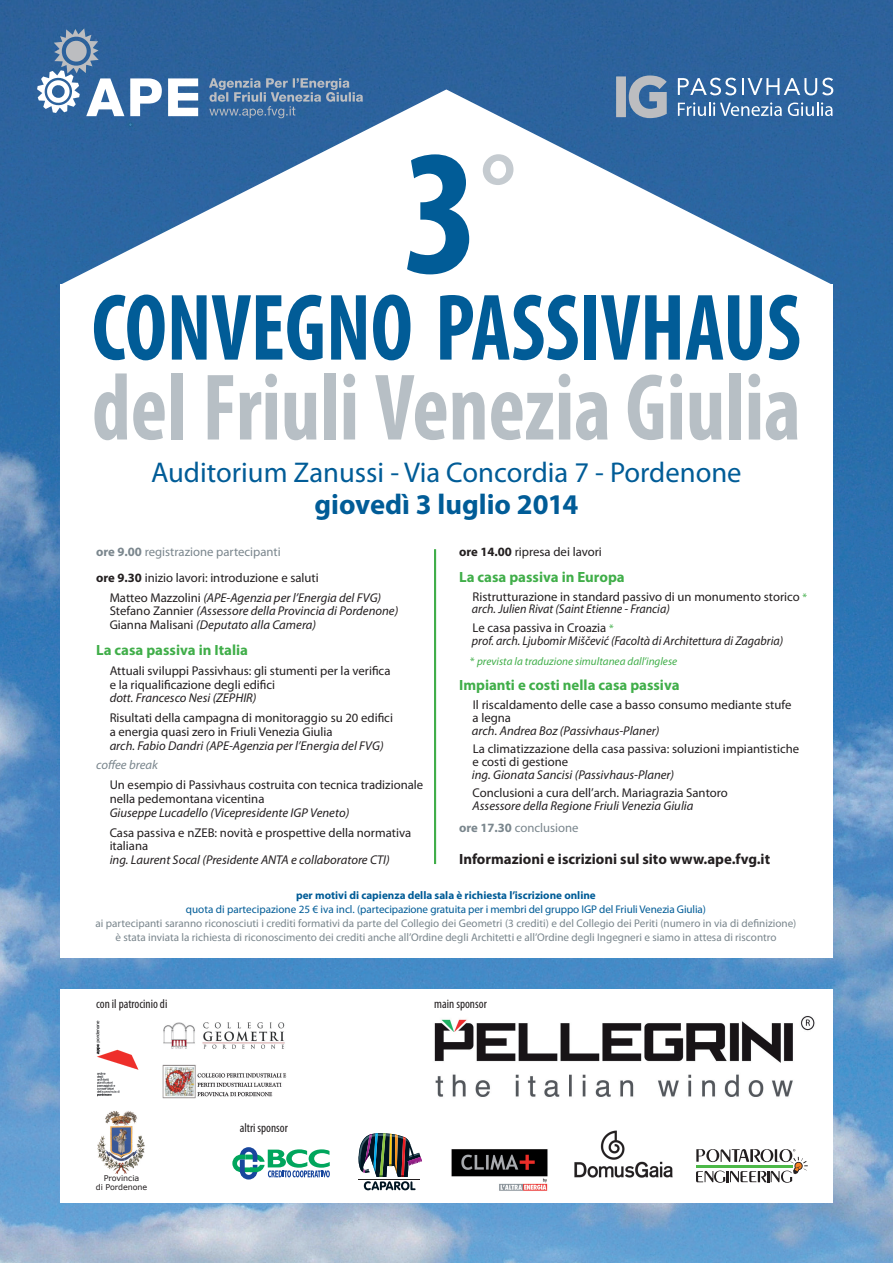
<style>
.page{position:relative;width:893px;height:1263px;background:#fff}
.page>*{position:absolute;margin:0;border:0;box-sizing:border-box;transform-origin:0 0}
.t1{font:700 condensed 180.3px "Myriad Pro";color:#015c97}
.t2{font:700 condensed 95.4px "Myriad Pro";color:#b7bfc5;scale:.91 1}
.t3{font:700 condensed 95.4px "Myriad Pro";color:#015c97;scale:.91 1}
.t4{font:28.65px "Myriad Pro";color:#015c97}
.t5{font:700 28.65px "Myriad Pro";color:#015c97}
.t6{font:700 14.85px "Myriad Pro";color:#40ae49}
.t7{font:700 14.85px "Myriad Pro";color:#231f20}
.t8{font:12.75px/13.8px "Myriad Pro";color:#231f20}
.t9{font:italic 12.75px/13.8px "Myriad Pro";color:#231f20}
.t10{font:italic 12.75px/12.8px "Myriad Pro";color:#231f20;scale:.95 1}
.t11{font:condensed 12.75px "Myriad Pro";color:#231f20}
.t12{font:italic 12.75px "Myriad Pro";color:#7a868d}
.t13{font:11.1px/13.8px "Myriad Pro";color:#7a868d;text-align:center}
.t14{font:11.1px "Myriad Pro";letter-spacing:-.01em;color:#015c97}
.t15{font:700 11.1px "Myriad Pro";color:#015c97}
.t16{font:italic 11.1px "Myriad Pro";color:#40ae49}
.t17{font:7.95px/9px "Verdana";letter-spacing:-.01em;color:#231f20;text-align:center}
.s1{font-weight:700}
.s2{font-size:11.1px;color:#40ae49}
.s3{font-style:italic}
.s4{font-style:normal}
.s5{font-style:normal;font-size:11.1px;color:#40ae49}
.s6{font-weight:700;font-style:normal;color:#7a868d}
.s7{font-style:normal;color:#7a868d}
.s8{font-weight:700;color:#7a868d}
.s9{color:#7a868d}
</style>
<div class="page">
<img style="left:0;top:0;width:893px;height:1262px">
<div style="left:60px;top:284px;width:772px;height:673px;background:#fff"></div>
<svg style="left:60px;top:89px;width:772px;height:195px"></svg>
<div style="left:60px;top:989px;width:772px;height:213px;background:#fff"></div>
<img style="left:451px;top:1149px;width:97px;height:42px">
<svg style="left:678px;top:78px;width:58px;height:17px"></svg>
<svg style="left:742px;top:78px;width:91px;height:17px"></svg>
<svg style="left:616px;top:76px;width:51px;height:42px;background:#8b9eb4"></svg>
<svg style="left:678px;top:102px;width:104px;height:14px"></svg>
<svg style="left:788px;top:102px;width:44px;height:14px"></svg>
<svg style="left:209px;top:78px;width:154px;height:40px;background:#4e77a4"></svg>
<svg style="left:37px;top:28px;width:87px;height:88px"></svg>
<svg style="left:130px;top:78px;width:32px;height:38px"></svg>
<svg style="left:168px;top:78px;width:30px;height:38px"></svg>
<img style="left:574px;top:1130px;width:99px;height:47px">
<hr style="left:434px;top:549px;width:2px;height:315px;background:#40ae49">
<svg style="left:232px;top:1147px;width:98px;height:33px"></svg>
<svg style="left:696px;top:1149px;width:112px;height:34px"></svg>
<svg style="left:358px;top:1133px;width:64px;height:57px"></svg>
<hr style="left:358px;top:1179px;width:62px;height:1px;background:#231f20">
<img style="left:434px;top:1016px;width:381px;height:81px">
<img style="left:97px;top:1111px;width:48px;height:63px">
<img style="left:163px;top:1022px;width:122px;height:27px">
<img style="left:163px;top:1064px;width:123px;height:34px">
<img style="left:95px;top:1020px;width:44px;height:77px">
<h1 class="t1" style="left:403px;top:105px;width:115px">3<sup>°</sup></h1>
<h2 class="t3" style="left:92px;top:271px;width:781px">CONVEGNO PASSIVHAUS</h2>
<h2 class="t2" style="left:92px;top:351px;width:780px">del Friuli Venezia Giulia</h2>
<h3 class="t4" style="left:151px;top:462px;width:592px">Auditorium Zanussi - Via Concordia 7 - Pordenone</h3>
<h3 class="t5" style="left:314px;top:494px;width:265px">giovedì 3 luglio 2014</h3>
<p class="t8" style="left:459px;top:546px;width:144px"><span class="s1">ore 14.00</span> ripresa dei lavori</p>
<p class="t6" style="left:459px;top:571px;width:167px">La casa passiva in Europa</p>
<p class="t8" style="left:472px;top:591px;width:337px;line-height:12.8px">Ristrutturazione in standard passivo di un monumento storico <span class="s2">* </span><span class="s3">arch. Julien Rivat (Saint Etienne - Francia)</span></p>
<p class="t10" style="left:472px;top:622px;width:329px"><span class="s4">Le casa passiva in Croazia</span> <span class="s5">*<br></span>prof. arch. Ljubomir Miščević (Facoltà di Architettura di Zagabria)</p>
<p class="t16" style="left:470px;top:657px;width:209px"><span class="s4">*</span> prevista la traduzione simultanea dall’inglese</p>
<p class="t6" style="left:459px;top:680px;width:222px">Impianti e costi nella casa passiva</p>
<p class="t8" style="left:473px;top:699px;width:320px;line-height:12.8px">Il riscaldamento delle case a basso consumo mediante stufe a legna</p>
<p class="t9" style="left:472px;top:724px;width:189px">arch. Andrea Boz (Passivhaus-Planer)</p>
<p class="t8" style="left:473px;top:743px;width:328px;line-height:12.8px">La climatizzazione della casa passiva: soluzioni impiantistiche e costi di gestione</p>
<p class="t9" style="left:472px;top:768px;width:204px">ing. Gionata Sancisi (Passivhaus-Planer)</p>
<p class="t8" style="left:472px;top:787px;width:257px">Conclusioni a cura dell’arch. Mariagrazia Santoro</p>
<p class="t9" style="left:459px;top:796px;width:236px;line-height:21.8px;text-indent:13px">Assessore della Regione Friuli Venezia Giulia <span class="s6">ore 17.30</span> <span class="s7">conclusione</span></p>
<p class="t7" style="left:459px;top:853px;width:312px">Informazioni e iscrizioni sul sito www.ape.fvg.it</p>
<p class="t15" style="left:296px;top:892px;width:301px">per motivi di capienza della sala è richiesta l’iscrizione online</p>
<p class="t14" style="left:186px;top:905px;width:522px">quota di partecipazione 25 € iva incl. (partecipazione gratuita per i membri del gruppo IGP del Friuli Venezia Giulia)</p>
<p class="t13" style="left:95px;top:917px;width:702px">ai partecipanti saranno riconosciuti i crediti formativi da parte del Collegio dei Geometri (3 crediti) e del Collegio dei Periti (numero in via di definizione) è stata inviata la richiesta di riconoscimento dei crediti anche all’Ordine degli Architetti e all’Ordine degli Ingegneri e siamo in attesa di riscontro</p>
<p class="t8" style="left:96px;top:540px;width:224px;line-height:25.8px"><span class="s8">ore 9.00</span> <span class="s9">registrazione partecipanti<br></span><span class="s1">ore 9.30</span> inizio lavori: introduzione e saluti</p>
<p class="t9" style="left:110px;top:591px;width:290px"><span class="s4">Matteo Mazzolini</span> (APE-Agenzia per l’Energia del FVG)<br><span class="s4">Stefano Zannier</span> (Assessore della Provincia di Pordenone)<br><span class="s4">Gianna Malisani</span> (Deputato alla Camera)</p>
<p class="t6" style="left:96px;top:644px;width:153px">La casa passiva in Italia</p>
<p class="t8" style="left:110px;top:664px;width:282px">Attuali sviluppi Passivhaus: gli stumenti per la verifica e la riqualificazione degli edifici</p>
<p class="t9" style="left:110px;top:692px;width:148px">dott. Francesco Nesi (ZEPHIR)</p>
<p class="t8" style="left:110px;top:712px;width:285px">Risultati della campagna di monitoraggio su 20 edifici a energia quasi zero in Friuli Venezia Giulia</p>
<p class="t9" style="left:110px;top:739px;width:275px">arch. Fabio Dandri (APE-Agenzia per l’Energia del FVG)</p>
<p class="t12" style="left:96px;top:760px;width:63px">coffee break</p>
<p class="t8" style="left:110px;top:779px;width:315px">Un esempio di Passivhaus costruita con tecnica tradizionale nella pedemontana vicentina</p>
<p class="t9" style="left:110px;top:806px;width:241px">Giuseppe Lucadello (Vicepresidente IGP Veneto)</p>
<p class="t8" style="left:110px;top:826px;width:303px">Casa passiva e nZEB: novità e prospettive della normativa italiana</p>
<p class="t9" style="left:110px;top:854px;width:282px">ing. Laurent Socal (Presidente ANTA e collaboratore CTI)</p>
<p class="t11" style="left:96px;top:996px;width:73px">con il patrocinio di</p>
<p class="t17" style="left:96px;top:1173px;width:53px">Provincia<br>di Pordenone</p>
<p class="t11" style="left:240px;top:1120px;width:50px">altri sponsor</p>
<p class="t11" style="left:434px;top:996px;width:54px">main sponsor</p>
</div>
